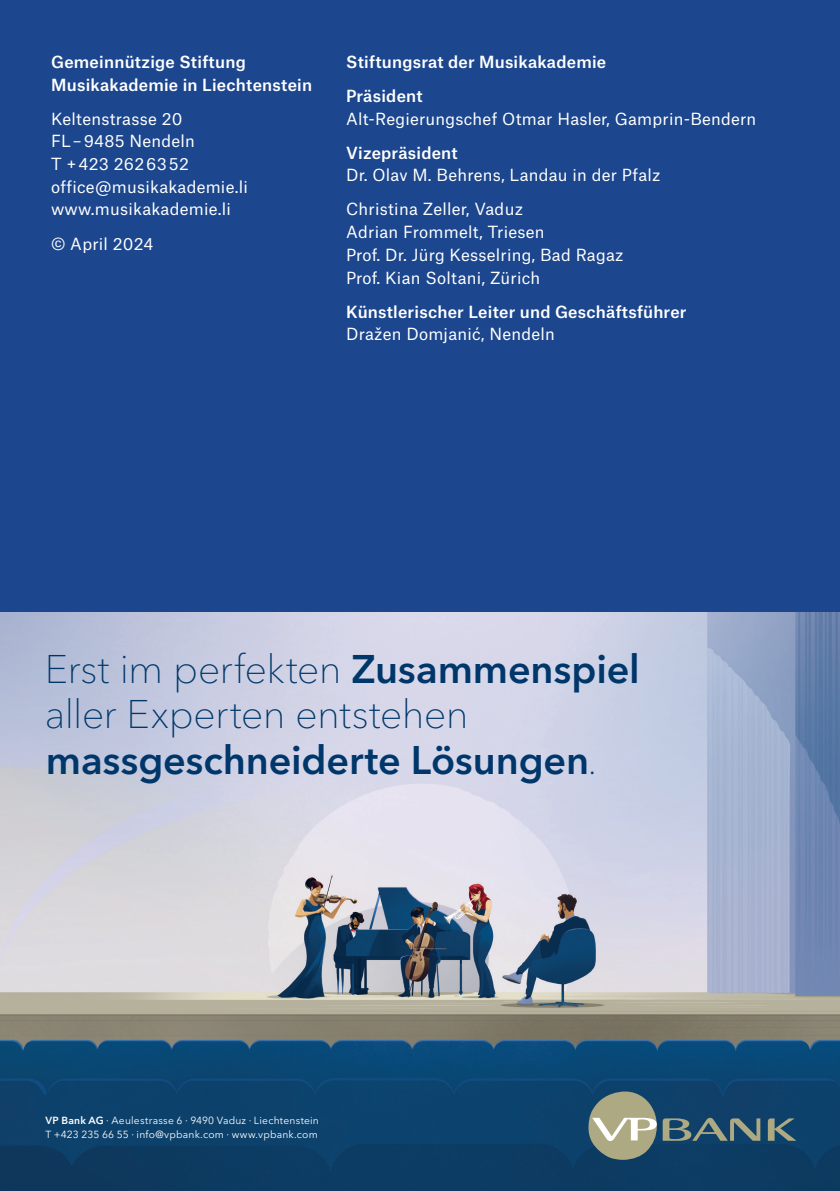
<style>
.page{position:relative;width:840px;height:1191px;background:#fff}
.page>*{position:absolute;margin:0;border:0;box-sizing:border-box;transform-origin:0 0}
.t1{font:100 39.6px/45.4px "VP Next";letter-spacing:-.015em;color:#00376b}
.t2{font:16px/22.6px "Atlas Grotesk";letter-spacing:.015em;color:#fff}
.t3{font:500 16px/22.6px "Atlas Grotesk";letter-spacing:.015em;color:#fff}
.t4{font:10.2px/14px "VP Next";letter-spacing:.02em;color:#fff}
.s1{font-weight:600}
</style>
<div class="page">
<div style="left:0;top:0;width:839px;height:612px;background:#1c468d"></div>
<img style="left:0;top:612px;width:839px;height:579px">
<svg style="left:662px;top:1117px;width:98px;height:23px;background:#4e6a73"></svg>
<svg style="left:767px;top:1118px;width:29px;height:22px"></svg>
<svg style="left:588px;top:1091px;width:68px;height:68px;background:#959c8a"></svg>
<p class="t3" style="left:51px;top:49px;width:262px">Gemeinnützige Stiftung<br>Musikakademie in Liechtenstein</p>
<p class="t2" style="left:51px;top:106px;width:198px">Keltenstrasse 20<br>FL – 9485 Nendeln<br>T + 423 262 63 52 office@musikakademie.li www.musikakademie.li</p>
<p class="t2" style="left:51px;top:230px;width:104px">© April 2024</p>
<p class="t3" style="left:346px;top:43px;width:261px;line-height:34px">Stiftungsrat der Musikakademie<br>Präsident</p>
<p class="t2" style="left:346px;top:106px;width:411px">Alt-Regierungschef Otmar Hasler, Gamprin-Bendern</p>
<p class="t3" style="left:346px;top:140px;width:113px">Vizepräsident</p>
<p class="t2" style="left:346px;top:157px;width:315px;line-height:34px">Dr. Olav M. Behrens, Landau in der Pfalz<br>Christina Zeller, Vaduz</p>
<p class="t2" style="left:346px;top:219px;width:279px">Adrian Frommelt, Triesen<br>Prof. Dr. Jürg Kesselring, Bad Ragaz<br>Prof. Kian Soltani, Zürich</p>
<p class="t3" style="left:346px;top:298px;width:341px">Künstlerischer Leiter und Geschäftsführer</p>
<p class="t2" style="left:346px;top:321px;width:210px">Dražen Domjanić, Nendeln</p>
<h1 class="t1" style="left:45px;top:646px;width:596px">Erst im perfekten <span class="s1">Zusammenspiel </span>aller Experten entstehen <span class="s1">massgeschneiderte Lösungen</span>.</h1>
<p class="t4" style="left:46px;top:1113px;width:275px"><span class="s1">VP Bank AG</span> · Aeulestrasse 6 · 9490 Vaduz · Liechtenstein<br>T +423 235 66 55 · info@vpbank.com · www.vpbank.com</p>
</div>
